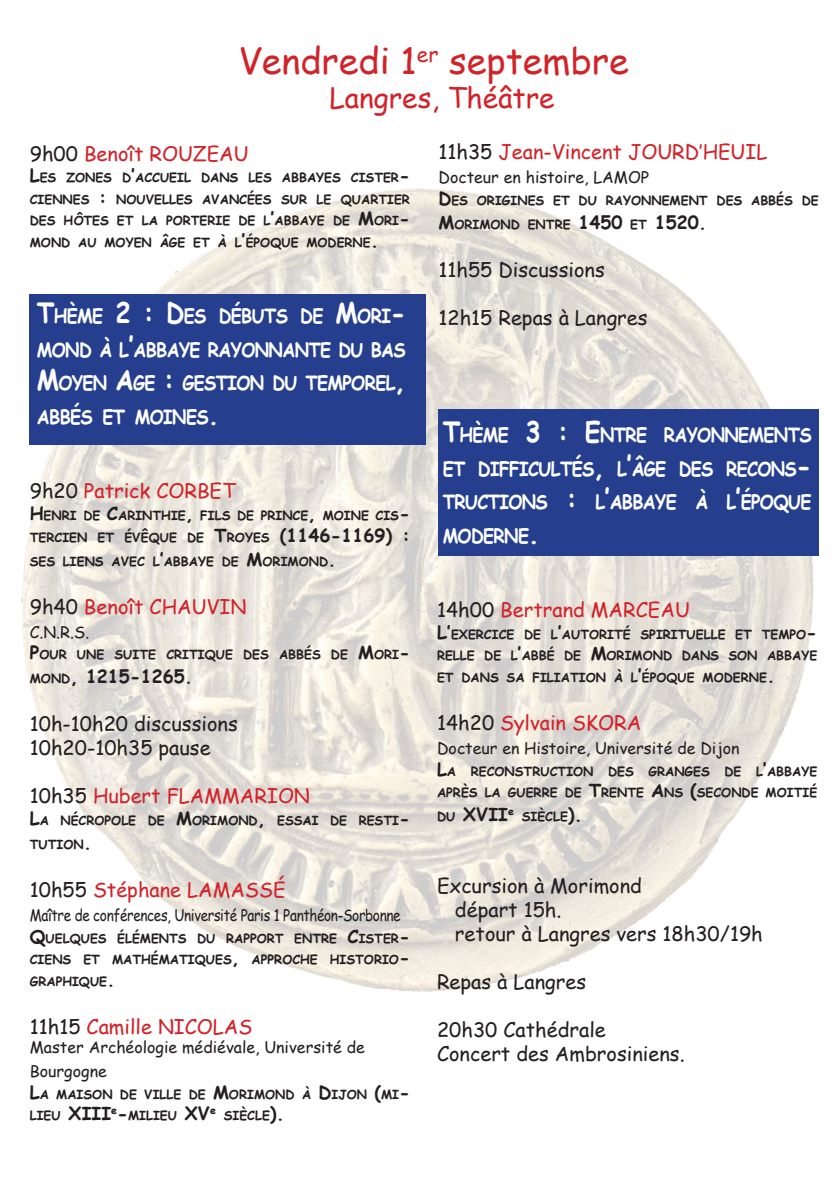
<style>
.page{position:relative;width:840px;height:1191px;background:#fff}
.page>*{position:absolute;margin:0;border:0;box-sizing:border-box;transform-origin:0 0}
.t1{font:36px "Comic Sans MS";color:#d1232a}
.t2{font:28px "Comic Sans MS";color:#d1232a}
.t3{font:20px "Comic Sans MS";color:#d1232a}
.t4{font:20px/24px "Comic Sans MS";color:#231f20}
.t5{font:700 19.6px/33.6px "Comic Sans MS";letter-spacing:-.035em;color:#fff;text-align:justify;scale:.9 1}
.t6{font:700 18px "Comic Sans MS";color:#231f20}
.t7{font:16px/24px "Comic Sans MS";color:#231f20}
.t8{font:16px "Comic Sans MS";letter-spacing:-.025em;color:#231f20;scale:.85 1}
.t9{font:700 12.6px/21.6px "Comic Sans MS";color:#231f20}
.s1{color:#231f20}
.s2{font-size:18px}
.s3{font-size:28px}
.s4{font-size:12.6px}
</style>
<div class="page">
<img style="left:21px;top:188px;width:798px;height:804px">
<div style="left:438px;top:409px;width:380px;height:147px;background:#253f8e"></div>
<div style="left:29px;top:294px;width:396px;height:151px;background:#253f8e"></div>
<h1 class="t1" style="left:238px;top:34px;width:392px">Vendredi 1<sup>er</sup> septembre</h1>
<h2 class="t2" style="left:329px;top:77px;width:226px">Langres, Théâtre</h2>
<h3 class="t3" style="left:30px;top:139px;width:220px"><span class="s1">9h00</span> Benoît ROUZEAU</h3>
<p class="t9" style="left:30px;top:166px;width:381px;text-align:justify"><span class="s2">L</span>ES ZONES D<span class="s2">’</span>ACCUEIL DANS LES ABBAYES CISTER<span class="s2">-</span>CIENNES <span class="s2">:</span> NOUVELLES AVANCÉES SUR LE QUARTIER DES HÔTES ET LA PORTERIE DE L<span class="s2">’</span>ABBAYE DE <span class="s2">M</span>ORI<span class="s2">-</span>MOND AU MOYEN ÂGE ET À L<span class="s2">’</span>ÉPOQUE MODERNE<span class="s2">.</span></p>
<h3 class="t5" style="left:37px;top:298px;width:411px"><span class="s3">T</span>HÈME <span class="s3">2 : D</span>ES DÉBUTS DE <span class="s3">M</span>ORI<span class="s3">-</span>MOND À L<span class="s3">’</span>ABBAYE RAYONNANTE DU BAS <span class="s3">M</span>OYEN <span class="s3">A</span>GE <span class="s3">:</span> GESTION DU TEMPOREL<span class="s3">, </span>ABBÉS ET MOINES<span class="s3">.</span></h3>
<h3 class="t3" style="left:30px;top:476px;width:207px"><span class="s1">9h20</span> Patrick CORBET</h3>
<p class="t9" style="left:30px;top:504px;width:381px"><span class="s2">H</span>ENRI DE <span class="s2">C</span>ARINTHIE<span class="s2">,</span> FILS DE PRINCE<span class="s2">,</span> MOINE CIS<span class="s2">-<br></span>TERCIEN ET ÉVÊQUE DE <span class="s2">T</span>ROYES <span class="s2">(1146-1169) :</span></p>
<p class="t9" style="left:30px;top:550px;width:307px">SES LIENS AVEC L<span class="s2">’</span>ABBAYE DE <span class="s2">M</span>ORIMOND<span class="s2">.</span></p>
<h3 class="t3" style="left:30px;top:591px;width:218px"><span class="s1">9h40</span> Benoît CHAUVIN</h3>
<p class="t7" style="left:30px;top:619px;width:61px">C.N.R.S.</p>
<p class="t9" style="left:30px;top:643px;width:381px"><span class="s2">P</span>OUR UNE SUITE CRITIQUE DES ABBÉS DE <span class="s2">M</span>ORI<span class="s2">-</span></p>
<h3 class="t6" style="left:30px;top:663px;width:164px"><span class="s4">MOND</span>, 1215-1265.</h3>
<h3 class="t4" style="left:30px;top:711px;width:209px">10h-10h20 discussions<br>10h20-10h35 pause</h3>
<h3 class="t3" style="left:30px;top:781px;width:281px"><span class="s1">10h35</span> Hubert FLAMMARION</h3>
<p class="t9" style="left:30px;top:808px;width:381px;line-height:24px"><span class="s2">L</span>A NÉCROPOLE DE <span class="s2">M</span>ORIMOND<span class="s2">,</span> ESSAI DE RESTI<span class="s2">-<br></span>TUTION<span class="s2">.</span></p>
<h3 class="t3" style="left:30px;top:875px;width:257px"><span class="s1">10h55</span> Stéphane LAMASSÉ</h3>
<p class="t8" style="left:30px;top:903px;width:437px">Maître de conférences, Université Paris 1 Panthéon-Sorbonne</p>
<p class="t9" style="left:30px;top:926px;width:381px;text-align:justify"><span class="s2">Q</span>UELQUES ÉLÉMENTS DU RAPPORT ENTRE <span class="s2">C</span>ISTER<span class="s2">-</span>CIENS ET MATHÉMATIQUES<span class="s2">,</span> APPROCHE HISTORIO<span class="s2">-</span>GRAPHIQUE<span class="s2">.</span></p>
<h3 class="t3" style="left:30px;top:1011px;width:224px"><span class="s1">11h15</span> Camille NICOLAS</h3>
<p class="t7" style="left:30px;top:1034px;width:336px">Master Archéologie médiévale, Université de<br>Bourgogne</p>
<p class="t9" style="left:30px;top:1082px;width:381px"><span class="s2">L</span>A MAISON DE VILLE DE <span class="s2">M</span>ORIMOND À <span class="s2">D</span>IJON <span class="s2">(</span>MI<span class="s2">-<br></span>LIEU <span class="s2">XIII</span></p>
<p class="t9" style="left:111px;top:1104px;width:106px"><sup>e</sup><span class="s2">-</span>MILIEU <span class="s2">XV</span><sup>e</sup></p>
<p class="t9" style="left:224px;top:1104px;width:62px">SIÈCLE<span class="s2">).</span></p>
<h3 class="t3" style="left:438px;top:137px;width:330px"><span class="s1">11h35</span> Jean-Vincent JOURD’HEUIL</h3>
<p class="t7" style="left:438px;top:165px;width:212px">Docteur en histoire, LAMOP</p>
<p class="t9" style="left:438px;top:188px;width:381px;line-height:24px"><span class="s2">D</span>ES ORIGINES ET DU RAYONNEMENT DES ABBÉS DE<br><span class="s2">M</span>ORIMOND ENTRE <span class="s2">1450</span> ET <span class="s2">1520.</span></p>
<h3 class="t4" style="left:438px;top:257px;width:168px">11h55 Discussions</h3>
<h3 class="t4" style="left:438px;top:305px;width:210px">12h15 Repas à Langres</h3>
<h3 class="t5" style="left:442px;top:417px;width:411px"><span class="s3">T</span>HÈME <span class="s3">3 : E</span>NTRE RAYONNEMENTS ET DIFFICULTÉS<span class="s3">,</span> L<span class="s3">’</span>ÂGE DES RECONS<span class="s3">-</span>TRUCTIONS <span class="s3">:</span> L<span class="s3">’</span>ABBAYE À L<span class="s3">’</span>ÉPOQUE MODERNE<span class="s3">.</span></h3>
<h3 class="t3" style="left:437px;top:595px;width:254px"><span class="s1">14h00</span> Bertrand MARCEAU</h3>
<p class="t9" style="left:437px;top:623px;width:381px;text-align:justify"><span class="s2">L’</span>EXERCICE DE L<span class="s2">’</span>AUTORITÉ SPIRITUELLE ET TEMPO<span class="s2">-</span>RELLE DE L<span class="s2">’</span>ABBÉ DE <span class="s2">M</span>ORIMOND DANS SON ABBAYE ET DANS SA FILIATION À L<span class="s2">’</span>ÉPOQUE MODERNE<span class="s2">.</span></p>
<h3 class="t3" style="left:437px;top:708px;width:206px"><span class="s1">14h20</span> Sylvain SKORA</h3>
<p class="t7" style="left:437px;top:735px;width:304px">Docteur en Histoire, Université de Dijon</p>
<p class="t9" style="left:437px;top:760px;width:381px"><span class="s2">L</span>A RECONSTRUCTION DES GRANGES DE L<span class="s2">’</span>ABBAYE<br>APRÈS LA GUERRE DE <span class="s2">T</span>RENTE <span class="s2">A</span>NS <span class="s2">(</span>SECONDE MOITIÉ</p>
<h3 class="t6" style="left:437px;top:801px;width:78px"><span class="s4">DU</span> XVII<sup>e</sup></h3>
<p class="t9" style="left:521px;top:805px;width:62px">SIÈCLE<span class="s2">).</span></p>
<h3 class="t4" style="left:454px;top:873px;width:309px;text-indent:-18px">Excursion à Morimond<br>départ 15h.<br>retour à Langres vers 18h30/19h</h3>
<h3 class="t4" style="left:437px;top:969px;width:151px">Repas à Langres</h3>
<h3 class="t4" style="left:437px;top:1017px;width:249px">20h30 Cathédrale<br>Concert des Ambrosiniens.</h3>
</div>
